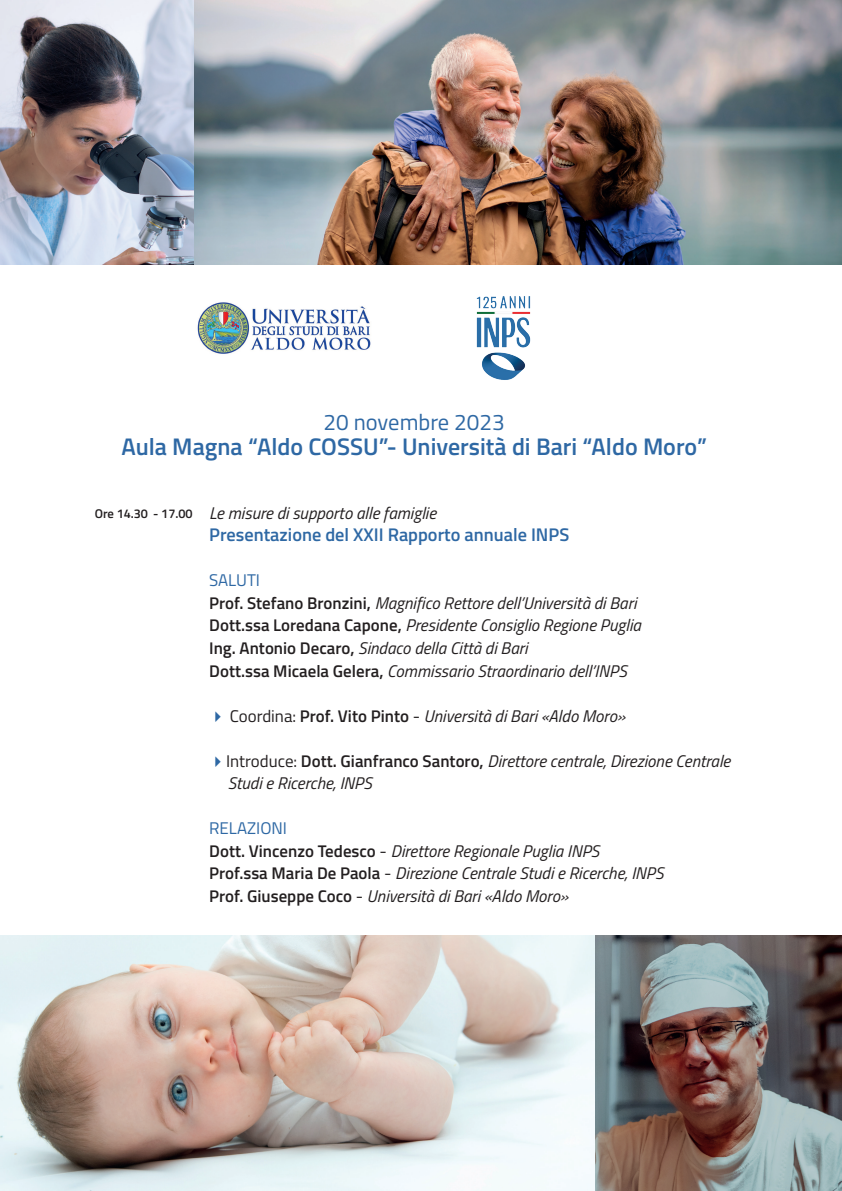
<style>
.page{position:relative;width:842px;height:1191px;background:#fff}
.page>*{position:absolute;margin:0;border:0;box-sizing:border-box;transform-origin:0 0}
.t1{font:600 24px "Titillium Web";color:#2e68a4}
.t2{font:22.5px "Titillium Web";color:#2e68a4}
.t3{font:600 18.3px "Titillium Web";color:#2e68a4}
.t4{font:italic 16.9px/22.5px "Titillium Web";color:#231f20}
.t5{font:600 12.7px "Titillium Web";letter-spacing:-.005em;color:#231f20}
.s1{font-style:normal;color:#2e68a4}
.s2{font-weight:600;font-style:normal}
.s3{color:#2e68a4}
.s4{font-style:normal}
</style>
<div class="page">
<img style="left:594px;top:935px;width:248px;height:256px">
<img style="left:0;top:0;width:195px;height:265px">
<img style="left:0;top:935px;width:594px;height:256px">
<img style="left:195px;top:0;width:647px;height:265px">
<img style="left:197px;top:302px;width:174px;height:52px">
<img style="left:476px;top:296px;width:55px;height:84px">
<h2 class="t2" style="left:324px;top:405px;width:183px">20 novembre 2023</h2>
<h1 class="t1" style="left:121px;top:429px;width:587px">Aula Magna “Aldo COSSU”- Università di Bari “Aldo Moro”</h1>
<p class="t5" style="left:95px;top:504px;width:99px">Ore 14.30 - 17.00</p>
<p class="t4" style="left:209px;top:501px;width:229px">Le misure di supporto alle famiglie</p>
<p class="t3" style="left:209px;top:521px;width:362px">Presentazione del XXII Rapporto annuale INPS</p>
<p class="t4" style="left:209px;top:568px;width:433px"><span class="s1">SALUTI<br></span><span class="s2">Prof. Stefano Bronzini,</span> Magnifico Rettore dell’Università di Bari <span class="s2">Dott.ssa Loredana Capone,</span> Presidente Consiglio Regione Puglia <span class="s2">Ing. Antonio Decaro,</span> Sindaco della Città di Bari<br><span class="s2">Dott.ssa Micaela Gelera,</span> Commissario Straordinario dell’INPS</p>
<p class="t4" style="left:209px;top:703px;width:417px"><span class="s3">✔</span> <span class="s4">Coordina:</span> <span class="s2">Prof. Vito Pinto</span> <span class="s4">-</span> Università di Bari «Aldo Moro»</p>
<p class="t4" style="left:228px;top:748px;width:504px;text-indent:-19px"><span class="s3">✔</span><span class="s4">Introduce:</span> <span class="s2">Dott. Gianfranco Santoro,</span> Direttore centrale, Direzione Centrale<br>Studi e Ricerche, INPS</p>
<p class="t4" style="left:209px;top:816px;width:456px"><span class="s1">RELAZIONI<br></span><span class="s2">Dott. Vincenzo Tedesco</span> <span class="s4">-</span> Direttore Regionale Puglia INPS<br><span class="s2">Prof.ssa Maria De Paola</span> <span class="s4">-</span> Direzione Centrale Studi e Ricerche, INPS <span class="s2">Prof. Giuseppe Coco</span> <span class="s4">-</span> Università di Bari «Aldo Moro»</p>
</div>
